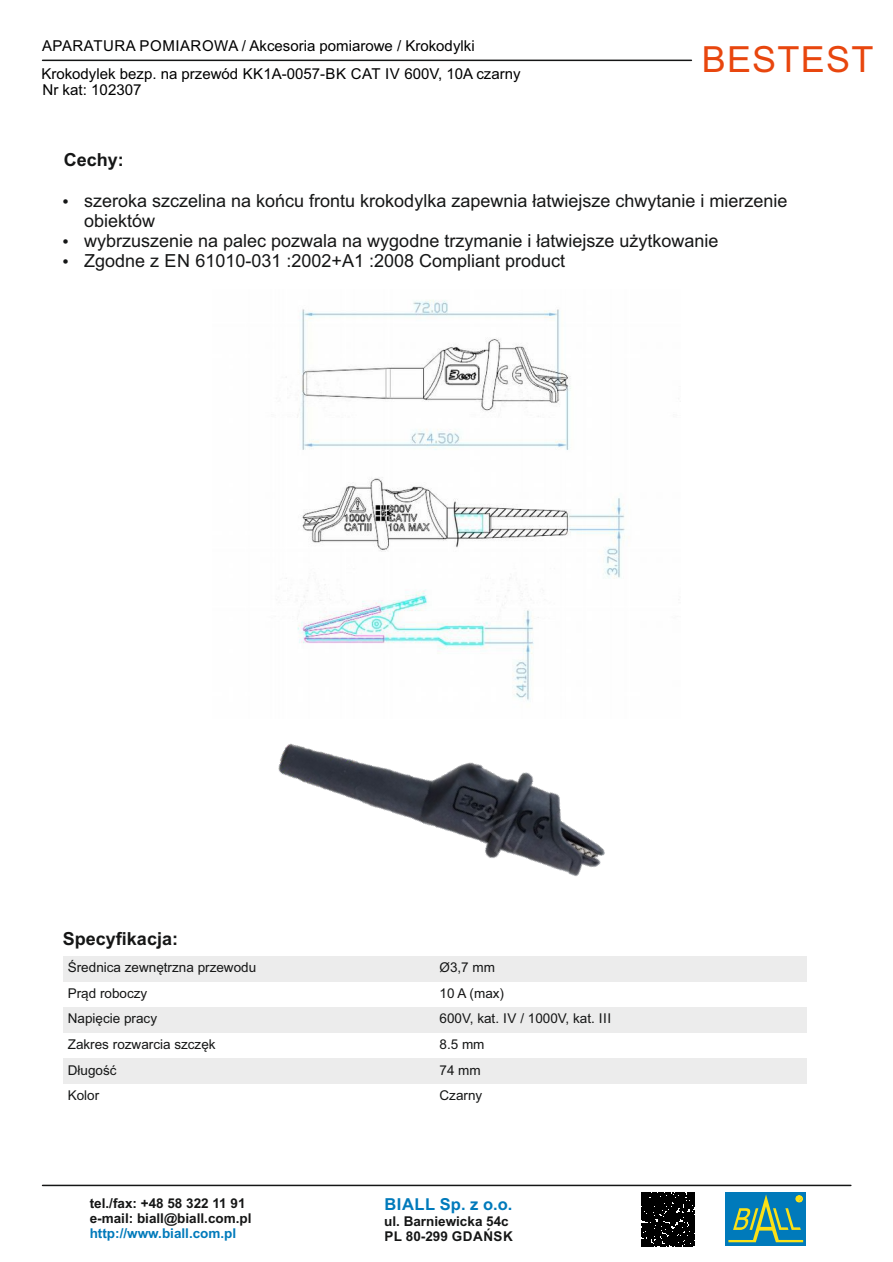
<style>
.page{position:relative;width:893px;height:1262px;background:#fff}
.page>*{position:absolute;margin:0;border:0;box-sizing:border-box;transform-origin:0 0}
.t1{font:36px "Arial";letter-spacing:.035em;color:#e8460e}
.t2{font:18px/20.1px "Arial";color:#151616}
.t3{font:700 18px "Arial";color:#151616}
.t4{font:700 16.5px "Arial";letter-spacing:.035em;color:#007abb}
.t5{font:15px "Arial";color:#000}
.t6{font:13.5px "Arial";color:#151616}
.t7{font:700 13.5px/15.1px "Arial";color:#151616}
.t8{font:700 13.5px "Arial";color:#007abb}
</style>
<div class="page">
<div style="left:64px;top:955px;width:371px;height:26px;background:#ececec"></div>
<div style="left:435px;top:955px;width:372px;height:26px;background:#ececec"></div>
<div style="left:64px;top:1007px;width:371px;height:25px;background:#ececec"></div>
<div style="left:435px;top:1007px;width:372px;height:25px;background:#ececec"></div>
<div style="left:64px;top:1058px;width:371px;height:25px;background:#ececec"></div>
<div style="left:435px;top:1058px;width:372px;height:25px;background:#ececec"></div>
<img style="left:286px;top:300px;width:339px;height:308px">
<img style="left:240px;top:608px;width:413px;height:374px">
<hr style="left:43px;top:1184px;width:807px;height:2px;background:#151616">
<div style="left:725px;top:1192px;width:81px;height:54px;background:#007abb"></div>
<svg style="left:728px;top:1194px;width:75px;height:48px"></svg>
<div style="left:641px;top:1192px;width:53px;height:54px;background:#000"></div>
<hr style="left:43px;top:60px;width:648px;height:1px;background:#151616">
<p class="t5" style="left:42px;top:41px;width:434px">APARATURA POMIAROWA / Akcesoria pomiarowe / Krokodylki</p>
<p class="t5" style="left:41px;top:68px;width:480px">Krokodylek bezp. na przewód KK1A-0057-BK CAT IV 600V, 10A czarny</p>
<p class="t5" style="left:42px;top:84px;width:101px">Nr kat: 102307</p>
<p class="t3" style="left:64px;top:153px;width:62px">Cechy:</p>
<h1 class="t1" style="left:701px;top:45px;width:173px">BESTEST</h1>
<p class="t2" style="left:84px;top:192px;width:705px;text-indent:-22px">• szeroka szczelina na końcu frontu krokodylka zapewnia łatwiejsze chwytanie i mierzenie obiektów</p>
<p class="t2" style="left:62px;top:232px;width:658px">• wybrzuszenie na palec pozwala na wygodne trzymanie i łatwiejsze użytkowanie</p>
<p class="t2" style="left:62px;top:252px;width:505px">• Zgodne z EN 61010-031 :2002+A1 :2008 Compliant product</p>
<p class="t3" style="left:63px;top:932px;width:117px">Specyfikacja:</p>
<p class="t6" style="left:68px;top:962px;width:190px">Średnica zewnętrzna przewodu</p>
<p class="t6" style="left:439px;top:962px;width:57px">Ø3,7 mm</p>
<p class="t6" style="left:68px;top:988px;width:81px">Prąd roboczy</p>
<p class="t6" style="left:439px;top:988px;width:66px">10 A (max)</p>
<p class="t6" style="left:68px;top:1013px;width:91px">Napięcie pracy</p>
<p class="t6" style="left:439px;top:1013px;width:173px">600V, kat. IV / 1000V, kat. III</p>
<p class="t6" style="left:68px;top:1039px;width:149px">Zakres rozwarcia szczęk</p>
<p class="t6" style="left:439px;top:1039px;width:47px">8.5 mm</p>
<p class="t6" style="left:68px;top:1064px;width:50px">Długość</p>
<p class="t6" style="left:439px;top:1064px;width:43px">74 mm</p>
<p class="t6" style="left:68px;top:1090px;width:33px">Kolor</p>
<p class="t6" style="left:439px;top:1090px;width:44px">Czarny</p>
<p class="t7" style="left:90px;top:1196px;width:163px">tel./fax: +48 58 322 11 91 e-mail: biall@biall.com.pl</p>
<p class="t8" style="left:90px;top:1228px;width:148px">http://www.biall.com.pl</p>
<p class="t4" style="left:384px;top:1197px;width:129px">BIALL Sp. z o.o.</p>
<p class="t7" style="left:384px;top:1214px;width:130px">ul. Barniewicka 54c<br>PL 80-299 GDAŃSK</p>
</div>
